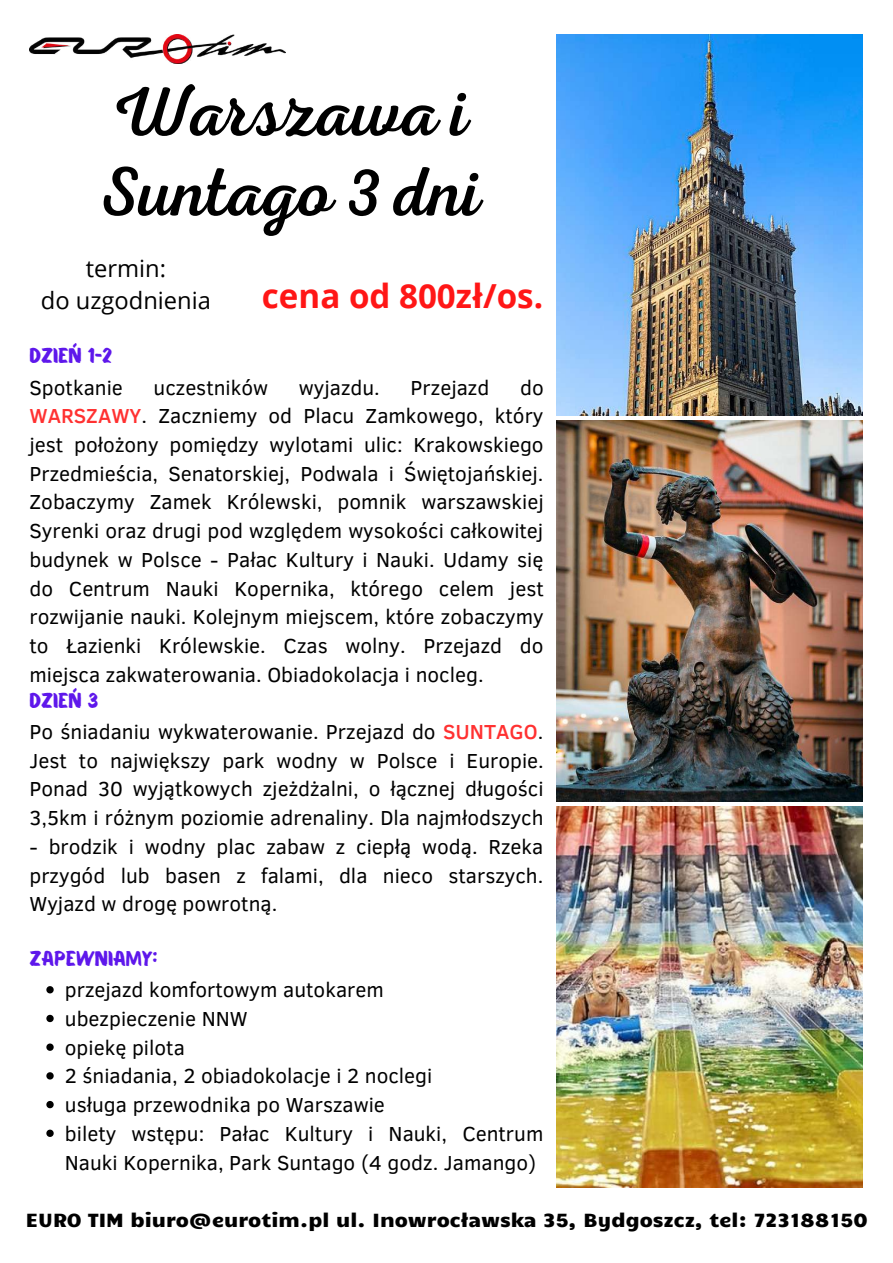
<style>
.page{position:relative;width:893px;height:1263px;background:#fff}
.page>*{position:absolute;margin:0;border:0;box-sizing:border-box;transform-origin:0 0}
.t1{font:69.97px/79.9px "RTL Adam Script Regular";color:#000}
.t2{font:700 33.15px "Open Sans";color:#ff1616}
.t3{font:23.7px/32.8px "Open Sans";color:#000;text-align:center}
.t4{font:20.77px/28.7px "Clear Sans";color:#000;text-align:justify}
.t5{font:20.77px "Balmy";color:#5e17eb}
.t6{font:19.2px "Candal";color:#000}
.s1{font-weight:500;color:#ff3131}
</style>
<div class="page">
<img style="left:29px;top:35px;width:256px;height:29px">
<img style="left:557px;top:35px;width:305px;height:380px">
<img style="left:557px;top:421px;width:305px;height:380px">
<img style="left:557px;top:807px;width:305px;height:381px">
<svg style="left:46px;top:986px;width:8px;height:7px"></svg>
<svg style="left:46px;top:1015px;width:8px;height:7px"></svg>
<svg style="left:46px;top:1043px;width:8px;height:8px"></svg>
<svg style="left:46px;top:1072px;width:8px;height:7px"></svg>
<svg style="left:46px;top:1101px;width:8px;height:7px"></svg>
<svg style="left:46px;top:1129px;width:8px;height:8px"></svg>
<h1 class="t1" style="left:98px;top:74px;width:384px">Warszawa i<br>Suntago 3 dni</h1>
<p class="t3" style="left:41px;top:251px;width:172px">termin:<br>do uzgodnienia</p>
<h2 class="t2" style="left:262px;top:272px;width:283px">cena od 800zł/os.</h2>
<p class="t5" style="left:29px;top:347px;width:84px">DZIEŃ 1-2</p>
<p class="t4" style="left:29px;top:372px;width:95px">Spotkanie</p>
<p class="t4" style="left:154px;top:372px;width:116px">uczestników</p>
<p class="t4" style="left:299px;top:372px;width:83px">wyjazdu.</p>
<p class="t4" style="left:410px;top:372px;width:80px">Przejazd</p>
<p class="t4" style="left:29px;top:372px;width:516px;text-indent:490px">do <span class="s1">WARSZAWY</span>. Zaczniemy od Placu Zamkowego, który jest położony pomiędzy wylotami ulic: Krakowskiego Przedmieścia, Senatorskiej, Podwala i Świętojańskiej.<br>Zobaczymy Zamek Królewski, pomnik warszawskiej Syrenki oraz drugi pod względem wysokości całkowitej budynek w Polsce - Pałac Kultury i Nauki. Udamy się do Centrum Nauki Kopernika, którego celem jest rozwijanie nauki. Kolejnym miejscem, które zobaczymy to Łazienki Królewskie. Czas wolny. Przejazd do miejsca zakwaterowania. Obiadokolacja i nocleg.</p>
<p class="t5" style="left:29px;top:692px;width:70px">DZIEŃ 3</p>
<p class="t4" style="left:29px;top:716px;width:516px">Po śniadaniu wykwaterowanie. Przejazd do <span class="s1">SUNTAGO</span>.<br>Jest to największy park wodny w Polsce i Europie.<br>Ponad 30 wyjątkowych zjeżdżalni, o łącznej długości 3,5km i różnym poziomie adrenaliny. Dla najmłodszych</p>
<p class="t4" style="left:29px;top:831px;width:515px">- brodzik i wodny plac zabaw z ciepłą wodą. Rzeka przygód lub basen z falami, dla nieco starszych.<br>Wyjazd w drogę powrotną.</p>
<p class="t5" style="left:29px;top:950px;width:129px">ZAPEWNIAMY:</p>
<p class="t4" style="left:65px;top:975px;width:480px;text-align:left">przejazd komfortowym autokarem<br>ubezpieczenie NNW<br>opiekę pilota<br>2 śniadania, 2 obiadokolacje i 2 noclegi<br>usługa przewodnika po Warszawie<br>bilety wstępu: Pałac Kultury i Nauki, Centrum Nauki Kopernika, Park Suntago (4 godz. Jamango)</p>
<p class="t6" style="left:26px;top:1206px;width:843px">EURO TIM biuro@eurotim.pl ul. Inowrocławska 35, Bydgoszcz, tel: 723188150</p>
</div>
